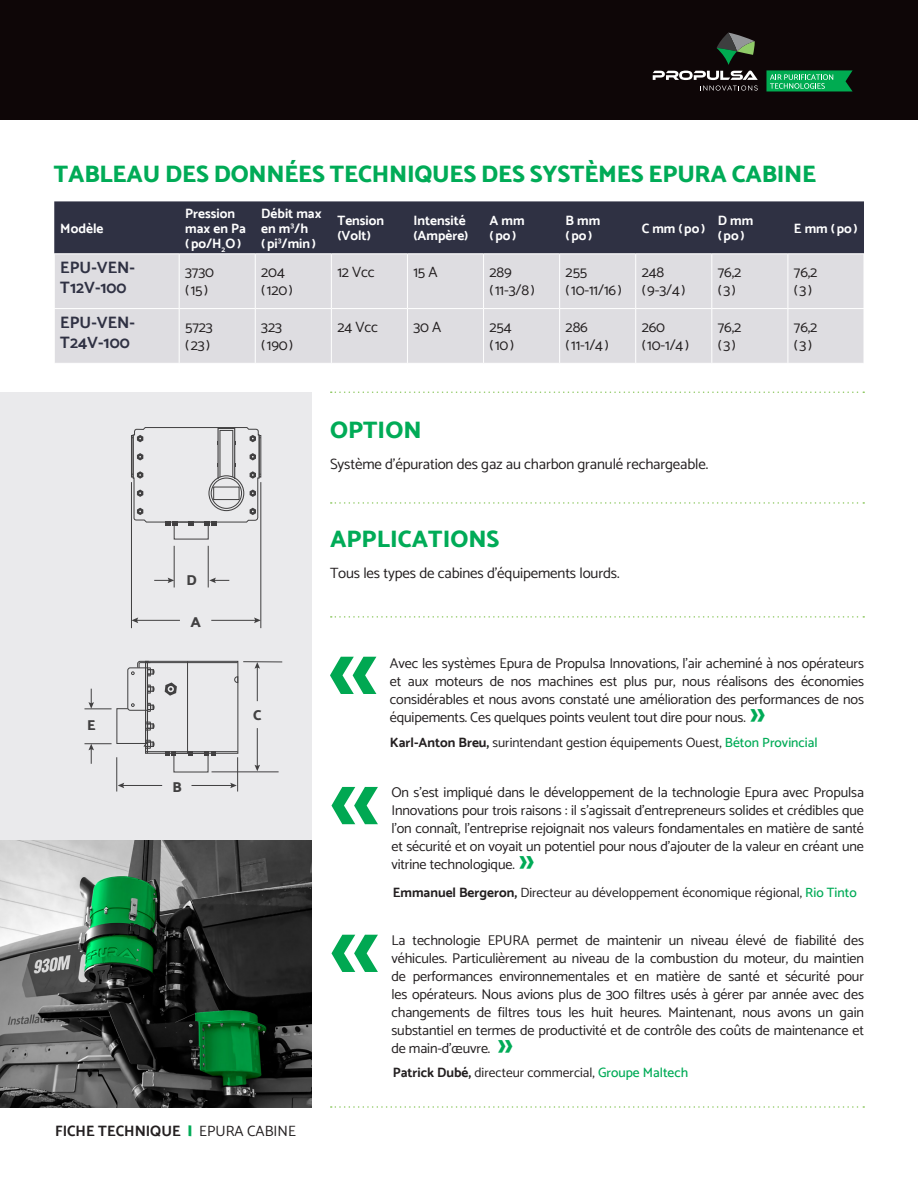
<style>
.page{position:relative;width:918px;height:1188px;background:#fff}
.page>*{position:absolute;margin:0;border:0;box-sizing:border-box;transform-origin:0 0}
.t1{font:500 36px "Poppins";color:#00ab57}
.t2{font:800 24px "Catamaran";letter-spacing:-.01em;color:#00ab57}
.t3{font:700 16.5px/19.8px "Catamaran";color:#2f3143}
.t4{font:15px/18px "Catamaran";letter-spacing:-.01em;color:#231f20}
.t5{font:700 15px "Catamaran";color:#231f20}
.t6{font:800 14.4px "Catamaran";color:#414041}
.t7{font:800 14.4px "Catamaran";color:#414041;scale:1.07 1}
.t8{font:14.25px/18px "Catamaran";letter-spacing:-.01em;color:#231f20;text-align:justify}
.t9{font:13.5px "Catamaran";color:#231f20}
.t10{font:700 13.5px/15px "Catamaran";color:#fff}
.s1{font-weight:900;color:#00ab57}
.s2{font-weight:400}
.s3{font-weight:700}
.s4{font-weight:500;color:#00ab57}
</style>
<div class="page">
<div style="left:0;top:392px;width:312px;height:690px;background:#eaeaec"></div>
<svg style="left:331px;top:392px;width:533px;height:1px"></svg>
<svg style="left:331px;top:502px;width:533px;height:2px"></svg>
<svg style="left:331px;top:616px;width:533px;height:2px"></svg>
<img style="left:0;top:840px;width:312px;height:268px">
<div style="left:0;top:0;width:918px;height:120px;background:#0e0607"></div>
<svg style="left:717px;top:33px;width:38px;height:32px"></svg>
<svg style="left:653px;top:71px;width:105px;height:20px"></svg>
<svg style="left:766px;top:70px;width:87px;height:21px;background:#20a960"></svg>
<div style="left:145px;top:661px;width:93px;height:93px;border:1px solid #414041"></div>
<hr style="left:187px;top:661px;width:1px;height:92px;background:#414041">
<hr style="left:237px;top:757px;width:1px;height:35px;background:#414041">
<hr style="left:116px;top:757px;width:1px;height:35px;background:#414041">
<hr style="left:257px;top:728px;width:1px;height:39px;background:#414041">
<svg style="left:255px;top:765px;width:5px;height:6px"></svg>
<hr style="left:122px;top:785px;width:40px;height:1px;background:#414041">
<svg style="left:118px;top:783px;width:6px;height:5px"></svg>
<hr style="left:192px;top:785px;width:40px;height:1px;background:#414041">
<svg style="left:230px;top:783px;width:7px;height:5px"></svg>
<hr style="left:257px;top:667px;width:1px;height:34px;background:#414041">
<svg style="left:255px;top:662px;width:5px;height:7px"></svg>
<hr style="left:243px;top:661px;width:39px;height:1px;background:#414041">
<hr style="left:212px;top:771px;width:67px;height:1px;background:#414041">
<hr style="left:146px;top:751px;width:92px;height:1px;background:#414041">
<hr style="left:146px;top:662px;width:92px;height:1px;background:#414041">
<svg style="left:165px;top:751px;width:11px;height:5px"></svg>
<svg style="left:205px;top:751px;width:11px;height:5px"></svg>
<div style="left:173px;top:753px;width:36px;height:19px;border:1px solid #414041"></div>
<svg style="left:84px;top:660px;width:71px;height:104px"></svg>
<hr style="left:145px;top:661px;width:1px;height:92px;background:#414041">
<svg style="left:234px;top:676px;width:5px;height:7px"></svg>
<svg style="left:165px;top:682px;width:12px;height:14px"></svg>
<svg style="left:131px;top:427px;width:130px;height:98px"></svg>
<div style="left:174px;top:522px;width:35px;height:18px;border:1px solid #414041"></div>
<hr style="left:174px;top:546px;width:1px;height:41px;background:#414041">
<hr style="left:208px;top:546px;width:1px;height:41px;background:#414041">
<hr style="left:260px;top:482px;width:1px;height:146px;background:#414041">
<hr style="left:131px;top:482px;width:1px;height:146px;background:#414041">
<svg style="left:154px;top:578px;width:20px;height:5px"></svg>
<svg style="left:209px;top:578px;width:20px;height:5px"></svg>
<hr style="left:136px;top:620px;width:44px;height:1px;background:#414041">
<svg style="left:132px;top:617px;width:6px;height:6px"></svg>
<hr style="left:211px;top:620px;width:45px;height:1px;background:#414041">
<svg style="left:254px;top:617px;width:7px;height:6px"></svg>
<svg style="left:331px;top:1106px;width:533px;height:2px"></svg>
<svg style="left:330px;top:657px;width:46px;height:37px"></svg>
<svg style="left:332px;top:787px;width:46px;height:37px"></svg>
<svg style="left:332px;top:935px;width:46px;height:37px"></svg>
<div style="left:54px;top:201px;width:810px;height:52px;background:#2f3143"></div>
<div style="left:55px;top:254px;width:809px;height:109px;background:#dedde1"></div>
<hr style="left:179px;top:254px;width:1px;height:54px;background:#fff">
<hr style="left:255px;top:254px;width:1px;height:54px;background:#fff">
<hr style="left:331px;top:254px;width:1px;height:54px;background:#fff">
<hr style="left:407px;top:254px;width:1px;height:54px;background:#fff">
<hr style="left:483px;top:254px;width:1px;height:54px;background:#fff">
<hr style="left:559px;top:254px;width:1px;height:54px;background:#fff">
<hr style="left:635px;top:254px;width:1px;height:54px;background:#fff">
<hr style="left:711px;top:254px;width:1px;height:54px;background:#fff">
<hr style="left:788px;top:254px;width:1px;height:54px;background:#fff">
<hr style="left:54px;top:308px;width:125px;height:1px;background:#fff">
<hr style="left:179px;top:308px;width:76px;height:1px;background:#fff">
<hr style="left:179px;top:309px;width:1px;height:54px;background:#fff">
<hr style="left:255px;top:308px;width:76px;height:1px;background:#fff">
<hr style="left:255px;top:309px;width:1px;height:54px;background:#fff">
<hr style="left:331px;top:308px;width:76px;height:1px;background:#fff">
<hr style="left:331px;top:309px;width:1px;height:54px;background:#fff">
<hr style="left:407px;top:308px;width:77px;height:1px;background:#fff">
<hr style="left:407px;top:309px;width:1px;height:54px;background:#fff">
<hr style="left:484px;top:308px;width:76px;height:1px;background:#fff">
<hr style="left:483px;top:309px;width:1px;height:54px;background:#fff">
<hr style="left:560px;top:308px;width:76px;height:1px;background:#fff">
<hr style="left:559px;top:309px;width:1px;height:54px;background:#fff">
<hr style="left:636px;top:308px;width:76px;height:1px;background:#fff">
<hr style="left:635px;top:309px;width:1px;height:54px;background:#fff">
<hr style="left:712px;top:308px;width:76px;height:1px;background:#fff">
<hr style="left:711px;top:309px;width:1px;height:54px;background:#fff">
<hr style="left:788px;top:308px;width:76px;height:1px;background:#fff">
<hr style="left:788px;top:309px;width:1px;height:54px;background:#fff">
<h2 class="t2" style="left:54px;top:156px;width:764px">TABLEAU DES DONNÉES TECHNIQUES DES SYSTÈMES EPURA CABINE</h2>
<p class="t10" style="left:60px;top:221px;width:45px">Modèle</p>
<p class="t10" style="left:185px;top:206px;width:62px">Pression max en Pa (po/H<sub>2</sub>O)</p>
<p class="t10" style="left:261px;top:206px;width:62px">Débit max en m<sup>3</sup>/h (pi<sup>3</sup>/min)</p>
<p class="t10" style="left:337px;top:213px;width:48px">Tension (Volt)</p>
<p class="t10" style="left:413px;top:213px;width:57px">Intensité (Ampère)</p>
<p class="t10" style="left:490px;top:213px;width:37px">A mm (po)</p>
<p class="t10" style="left:566px;top:213px;width:36px">B mm (po)</p>
<p class="t10" style="left:642px;top:221px;width:65px">C mm (po)</p>
<p class="t10" style="left:718px;top:213px;width:37px">D mm (po)</p>
<p class="t10" style="left:794px;top:221px;width:65px">E mm (po)</p>
<p class="t3" style="left:60px;top:258px;width:76px">EPU-VEN-<br>T12V-100</p>
<p class="t4" style="left:185px;top:263px;width:30px">3730 (15)</p>
<p class="t4" style="left:261px;top:263px;width:33px">204 (120)</p>
<p class="t4" style="left:337px;top:263px;width:39px">12 Vcc</p>
<p class="t4" style="left:413px;top:263px;width:26px">15 A</p>
<p class="t4" style="left:490px;top:263px;width:47px">289 (11-3/8)</p>
<p class="t4" style="left:566px;top:263px;width:58px">255 (10-11/16)</p>
<p class="t4" style="left:642px;top:263px;width:45px">248 (9-3/4)</p>
<p class="t4" style="left:718px;top:263px;width:25px">76,2 (3)</p>
<p class="t4" style="left:794px;top:263px;width:25px">76,2 (3)</p>
<p class="t3" style="left:60px;top:312px;width:76px">EPU-VEN-<br>T24V-100</p>
<p class="t4" style="left:185px;top:317px;width:29px">5723 (23)</p>
<p class="t4" style="left:261px;top:317px;width:34px">323 (190)</p>
<p class="t4" style="left:337px;top:317px;width:42px">24 Vcc</p>
<p class="t4" style="left:413px;top:317px;width:30px">30 A</p>
<p class="t4" style="left:490px;top:317px;width:26px">254 (10)</p>
<p class="t4" style="left:566px;top:317px;width:45px">286 (11-1/4)</p>
<p class="t4" style="left:642px;top:317px;width:49px">260 (10-1/4)</p>
<p class="t4" style="left:718px;top:317px;width:25px">76,2 (3)</p>
<p class="t4" style="left:794px;top:317px;width:25px">76,2 (3)</p>
<p class="t6" style="left:87px;top:714px;width:10px">E</p>
<p class="t6" style="left:187px;top:569px;width:12px">D</p>
<p class="t7" style="left:191px;top:611px;width:11px">A</p>
<p class="t6" style="left:172px;top:776px;width:11px">B</p>
<p class="t6" style="left:253px;top:704px;width:10px">C</p>
<p class="t5" style="left:55px;top:1122px;width:242px">FICHE TECHNIQUE <span class="s1">|</span> <span class="s2">EPURA CABINE</span></p>
<h2 class="t2" style="left:330px;top:411px;width:93px">OPTION</h2>
<p class="t4" style="left:330px;top:455px;width:380px">Système d’épuration des gaz au charbon granulé rechargeable.</p>
<h2 class="t2" style="left:330px;top:520px;width:171px">APPLICATIONS</h2>
<p class="t4" style="left:330px;top:564px;width:291px">Tous les types de cabines d’équipements lourds.</p>
<p class="t8" style="left:390px;top:653px;width:476px">Avec les systèmes Epura de Propulsa Innovations, l’air acheminé à nos opérateurs et aux moteurs de nos machines est plus pur, nous réalisons des économies considérables et nous avons constaté une amélioration des performances de nos équipements. Ces quelques points veulent tout dire pour nous.</p>
<h1 class="t1" style="left:749px;top:693px;width:19px">»</h1>
<p class="t9" style="left:390px;top:732px;width:429px"><span class="s3">Karl-Anton Breu,</span> surintendant gestion équipements Ouest, <span class="s4">Béton Provincial</span></p>
<p class="t8" style="left:391px;top:783px;width:474px">On s’est impliqué dans le développement de la technologie Epura avec Propulsa Innovations pour trois raisons : il s’agissait d’entrepreneurs solides et crédibles que l’on connaît, l’entreprise rejoignait nos valeurs fondamentales en matière de santé et sécurité et on voyait un potentiel pour nous d’ajouter de la valeur en créant une vitrine technologique.</p>
<h1 class="t1" style="left:518px;top:840px;width:19px">»</h1>
<p class="t9" style="left:393px;top:882px;width:466px"><span class="s3">Emmanuel Bergeron,</span> Directeur au développement économique régional, <span class="s4">Rio Tinto</span></p>
<p class="t8" style="left:391px;top:931px;width:474px">La technologie EPURA permet de maintenir un niveau élevé de fiabilité des véhicules. Particulièrement au niveau de la combustion du moteur, du maintien de performances environnementales et en matière de santé et sécurité pour les opérateurs. Nous avions plus de 300 filtres usés à gérer par année avec des changements de filtres tous les huit heures. Maintenant, nous avons un gain substantiel en termes de productivité et de contrôle des coûts de maintenance et de main-d’œuvre.</p>
<h1 class="t1" style="left:497px;top:1024px;width:19px">»</h1>
<p class="t9" style="left:393px;top:1062px;width:297px"><span class="s3">Patrick Dubé,</span> directeur commercial, <span class="s4">Groupe Maltech</span></p>
</div>
